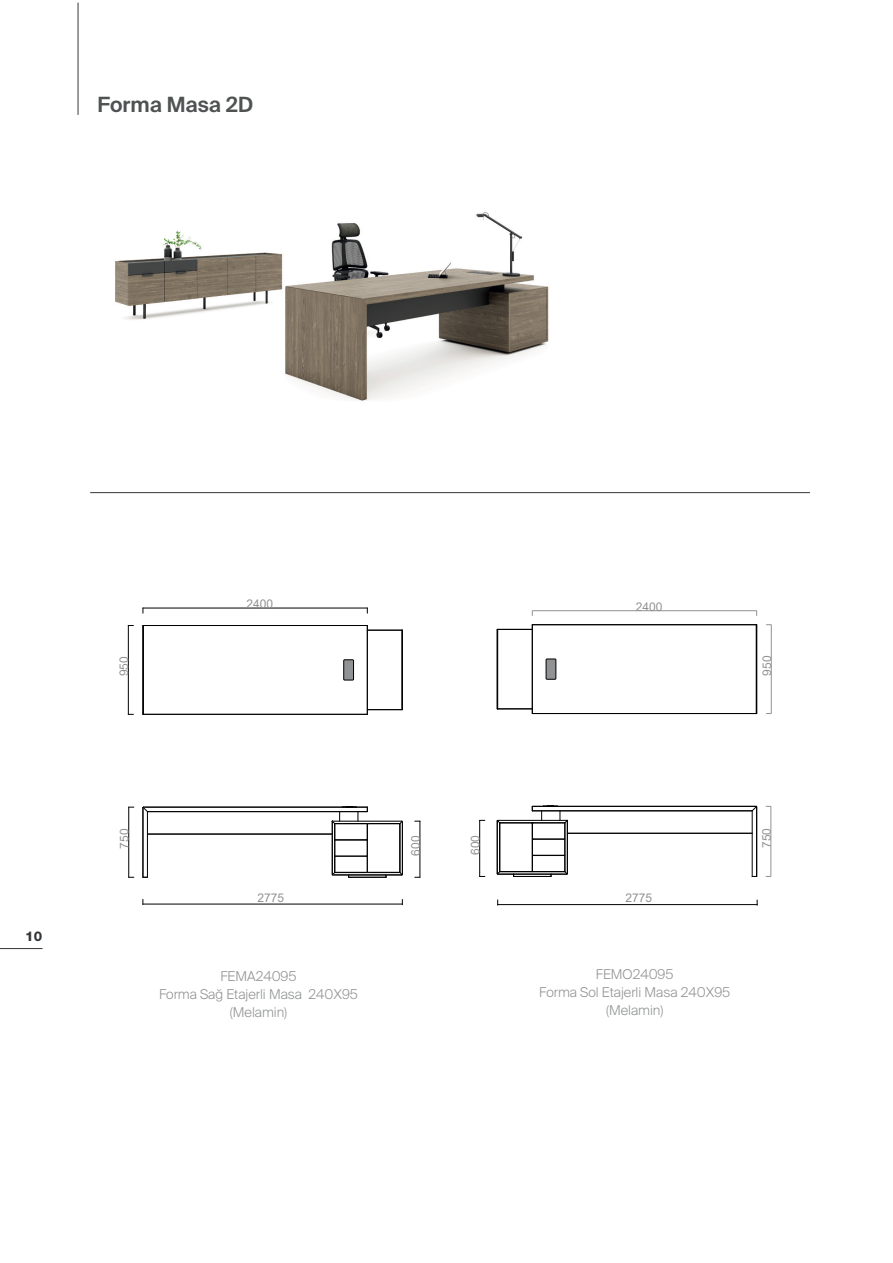
<style>
.page{position:relative;width:893px;height:1263px;background:#fff}
.page>*{position:absolute;margin:0;border:0;box-sizing:border-box;transform-origin:0 0}
.t1{font:600 21px "Suisse Intl";color:#4f5252}
.t2{font:300 13.5px/18px "Suisse Intl";color:#919293;text-align:center}
.t3{font:800 13.5px "Helvetica Neue LT Pro";color:#333739}
.t4{font:12px "Arial";color:#919293}
</style>
<div class="page">
<hr style="left:78px;top:3px;width:1px;height:112px;background:#333739">
<hr style="left:90px;top:492px;width:720px;height:1px;background:#333739">
<hr style="left:0;top:948px;width:43px;height:1px;background:#333739">
<hr style="left:367px;top:625px;width:1px;height:89px;background:#000001">
<hr style="left:367px;top:630px;width:35px;height:1px;background:#000001">
<hr style="left:367px;top:709px;width:35px;height:1px;background:#000001">
<hr style="left:143px;top:625px;width:224px;height:1px;background:#000001">
<hr style="left:143px;top:714px;width:224px;height:1px;background:#000001">
<hr style="left:143px;top:625px;width:1px;height:89px;background:#000001">
<hr style="left:402px;top:630px;width:1px;height:80px;background:#000001">
<hr style="left:143px;top:807px;width:224px;height:1px;background:#000001">
<hr style="left:147px;top:811px;width:220px;height:1px;background:#000001">
<hr style="left:335px;top:839px;width:32px;height:1px;background:#000001">
<hr style="left:333px;top:875px;width:69px;height:1px;background:#000001">
<hr style="left:335px;top:872px;width:65px;height:1px;background:#000001">
<hr style="left:335px;top:840px;width:32px;height:1px;background:#000001">
<hr style="left:335px;top:856px;width:32px;height:1px;background:#000001">
<hr style="left:147px;top:812px;width:1px;height:65px;background:#000001">
<hr style="left:335px;top:823px;width:65px;height:1px;background:#000001">
<hr style="left:333px;top:821px;width:69px;height:1px;background:#000001">
<hr style="left:399px;top:824px;width:1px;height:48px;background:#000001">
<hr style="left:349px;top:877px;width:37px;height:1px;background:#000001">
<hr style="left:400px;top:823px;width:1px;height:49px;background:#000001">
<hr style="left:402px;top:822px;width:1px;height:52px;background:#000001">
<svg style="left:144px;top:807px;width:4px;height:5px"></svg>
<hr style="left:143px;top:808px;width:1px;height:69px;background:#000001">
<hr style="left:147px;top:834px;width:185px;height:1px;background:#000001">
<svg style="left:366px;top:823px;width:3px;height:50px"></svg>
<svg style="left:332px;top:806px;width:27px;height:71px"></svg>
<hr style="left:143px;top:608px;width:224px;height:1px;background:#000001">
<hr style="left:128px;top:625px;width:1px;height:89px;background:#000001">
<hr style="left:128px;top:807px;width:1px;height:70px;background:#000001">
<hr style="left:143px;top:904px;width:259px;height:1px;background:#000001">
<hr style="left:420px;top:821px;width:1px;height:56px;background:#000001">
<div style="left:344px;top:660px;width:10px;height:20px;background:#919293"></div>
<div style="left:344px;top:660px;width:10px;height:20px;border:1px solid #000001"></div>
<hr style="left:532px;top:625px;width:1px;height:88px;background:#000001">
<hr style="left:498px;top:629px;width:34px;height:1px;background:#000001">
<hr style="left:498px;top:709px;width:34px;height:1px;background:#000001">
<hr style="left:532px;top:624px;width:224px;height:1px;background:#000001">
<hr style="left:532px;top:713px;width:224px;height:1px;background:#000001">
<hr style="left:756px;top:625px;width:1px;height:88px;background:#000001">
<hr style="left:497px;top:629px;width:1px;height:80px;background:#000001">
<hr style="left:532px;top:806px;width:224px;height:1px;background:#000001">
<hr style="left:532px;top:810px;width:220px;height:1px;background:#000001">
<hr style="left:532px;top:823px;width:33px;height:1px;background:#000001">
<hr style="left:500px;top:823px;width:32px;height:1px;background:#000001">
<hr style="left:498px;top:874px;width:69px;height:1px;background:#000001">
<hr style="left:500px;top:871px;width:65px;height:1px;background:#000001">
<hr style="left:532px;top:839px;width:33px;height:1px;background:#000001">
<hr style="left:532px;top:855px;width:33px;height:1px;background:#000001">
<hr style="left:752px;top:811px;width:1px;height:65px;background:#000001">
<hr style="left:500px;top:822px;width:65px;height:1px;background:#000001">
<hr style="left:498px;top:820px;width:69px;height:1px;background:#000001">
<hr style="left:500px;top:823px;width:1px;height:48px;background:#000001">
<hr style="left:514px;top:876px;width:37px;height:1px;background:#000001">
<hr style="left:499px;top:823px;width:1px;height:49px;background:#000001">
<hr style="left:497px;top:821px;width:1px;height:53px;background:#000001">
<hr style="left:756px;top:807px;width:1px;height:69px;background:#000001">
<hr style="left:567px;top:833px;width:185px;height:1px;background:#000001">
<svg style="left:531px;top:823px;width:3px;height:48px"></svg>
<svg style="left:541px;top:810px;width:27px;height:66px"></svg>
<hr style="left:479px;top:820px;width:1px;height:56px;background:#000001">
<div style="left:546px;top:659px;width:10px;height:20px;background:#919293"></div>
<div style="left:546px;top:659px;width:10px;height:20px;border:1px solid #000001"></div>
<img style="left:115px;top:212px;width:434px;height:189px">
<hr style="left:498px;top:904px;width:259px;height:1px;background:#000001">
<h1 class="t1" style="left:98px;top:92px;width:157px">Forma Masa 2D</h1>
<p class="t3" style="left:25px;top:928px;width:19px">10</p>
<p class="t4" style="left:116px;top:676px;width:22px;rotate:-90deg">950</p>
<p class="t4" style="left:246px;top:595px;width:28px">2400</p>
<p class="t4" style="left:636px;top:598px;width:28px">2400</p>
<p class="t4" style="left:759px;top:676px;width:22px;rotate:-90deg">950</p>
<p class="t4" style="left:116px;top:849px;width:22px;rotate:-90deg">750</p>
<p class="t4" style="left:257px;top:889px;width:28px">2775</p>
<p class="t4" style="left:407px;top:856px;width:22px;rotate:-90deg">600</p>
<p class="t4" style="left:467px;top:855px;width:22px;rotate:-90deg">600</p>
<p class="t4" style="left:625px;top:890px;width:28px">2775</p>
<p class="t2" style="left:159px;top:967px;width:200px">FEMA24095<br>Forma Sağ Etajerli Masa 240X95 (Melamin)</p>
<p class="t2" style="left:539px;top:965px;width:193px">FEMO24095<br>Forma Sol Etajerli Masa 240X95 (Melamin)</p>
<p class="t4" style="left:758px;top:848px;width:22px;rotate:-90deg">750</p>
</div>
